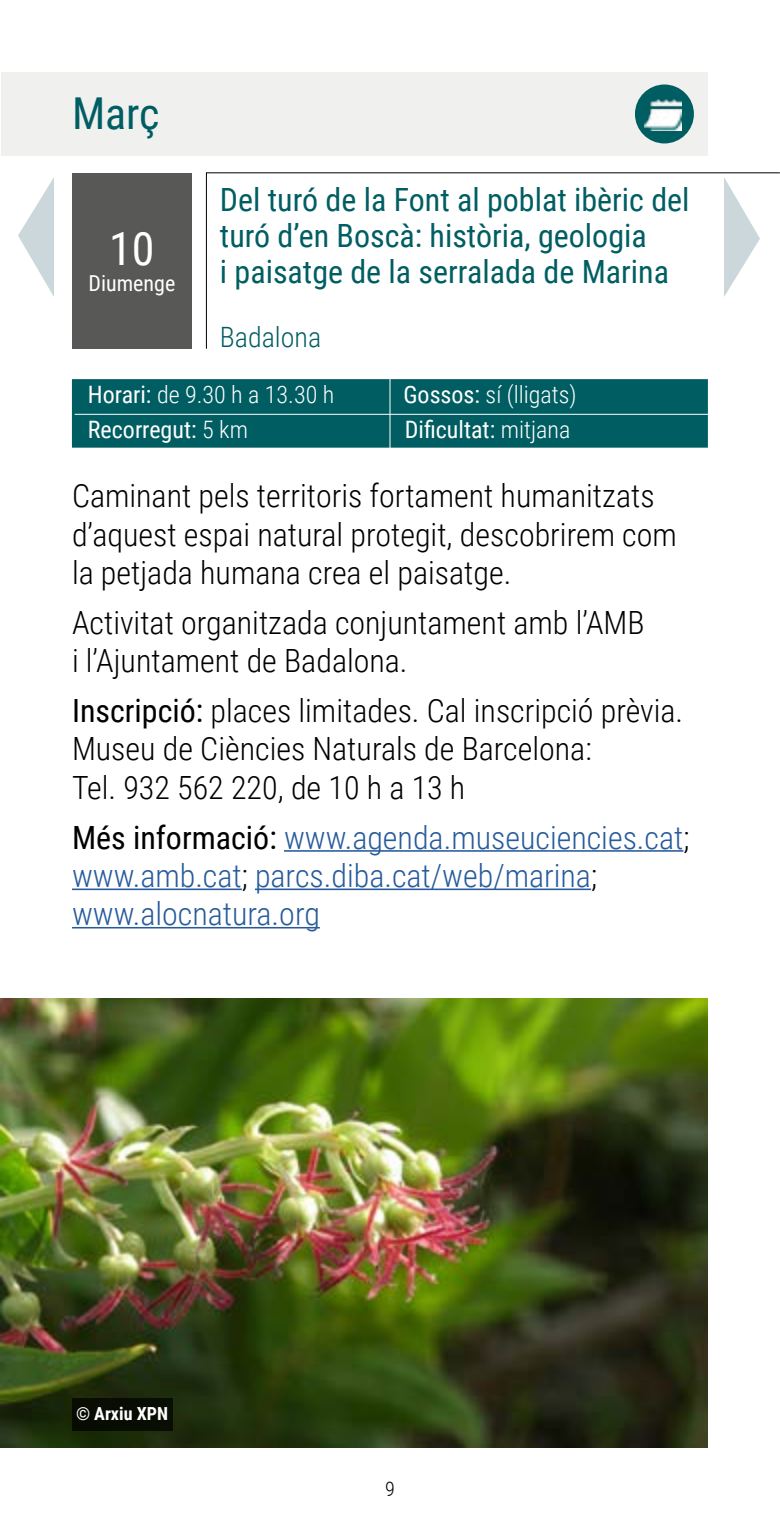
<style>
.page{position:relative;width:780px;height:1520px;background:#fff}
.page>*{position:absolute;margin:0;border:0;box-sizing:border-box;transform-origin:0 0}
.t1{font:46px "Roboto Condensed";color:#fff}
.t2{font:44px "Roboto Condensed";color:#005e63}
.t3{font:300 32px/38.4px "Roboto Condensed";color:#000}
.t4{font:300 32px/38.4px "Roboto Condensed";color:#275b9b}
.t5{font:32px/36px "Roboto Condensed";color:#005e63}
.t6{font:300 28px "Roboto Condensed";color:#005e63}
.t7{font:300 24px "Roboto Condensed";color:#fff}
.t8{font:24px "Roboto Condensed";color:#fff}
.t9{font:22px "Roboto Condensed";color:#fff}
.t10{font:300 20px "Roboto Condensed";color:#000}
.t11{font:700 18px "Roboto Condensed";color:#fff}
.s1{font-weight:400}
.s2{font-weight:300}
.s3{font-weight:400;color:#000}
.s4{color:#000}
</style>
<div class="page">
<div style="left:72px;top:173px;width:120px;height:176px;background:#585856"></div>
<svg style="left:205px;top:172px;width:575px;height:177px"></svg>
<div style="left:70px;top:377px;width:640px;height:73px;background:#005e63;border:2px solid #fff"></div>
<hr style="left:390px;top:377px;width:1px;height:72px;background:#fff">
<hr style="left:75px;top:414px;width:636px;height:1px;background:#fff">
<img style="left:0;top:998px;width:708px;height:450px">
<div style="left:1px;top:72px;width:707px;height:84px;background:#f0f0ef"></div>
<hr style="left:284px;top:850px;width:399px;height:2px;background:#275b9b">
<hr style="left:72px;top:889px;width:170px;height:1px;background:#275b9b">
<hr style="left:255px;top:889px;width:336px;height:1px;background:#275b9b">
<hr style="left:72px;top:927px;width:248px;height:2px;background:#275b9b">
<svg style="left:724px;top:177px;width:36px;height:120px"></svg>
<svg style="left:18px;top:177px;width:36px;height:120px"></svg>
<div style="left:72px;top:1398px;width:100px;height:32px;background:#080d02"></div>
<div style="left:635px;top:85px;width:59px;height:58px;background:#005e63;border-radius:50%"></div>
<img style="left:645px;top:99px;width:36px;height:32px">
<h2 class="t2" style="left:72px;top:83px;width:89px">Març</h2>
<p class="t5" style="left:220px;top:181px;width:471px">Del turó de la Font al poblat ibèric del turó d’en Boscà: història, geologia<br>i paisatge de la serralada de Marina</p>
<p class="t6" style="left:220px;top:318px;width:103px">Badalona</p>
<p class="t7" style="left:88px;top:377px;width:248px"><span class="s1">Horari:</span> de 9.30 h a 13.30 h</p>
<p class="t7" style="left:403px;top:377px;width:175px"><span class="s1">Gossos:</span> sí (lligats)</p>
<p class="t8" style="left:88px;top:413px;width:162px">Recorregut: <span class="s2">5 km</span></p>
<p class="t8" style="left:405px;top:413px;width:167px">Dificultat: <span class="s2">mitjana</span></p>
<h1 class="t1" style="left:109px;top:216px;width:47px">10</h1>
<p class="t9" style="left:88px;top:268px;width:88px">Diumenge</p>
<p class="t3" style="left:72px;top:476px;width:606px">Caminant pels territoris fortament humanitzats d’aquest espai natural protegit, descobrirem com la petjada humana crea el paisatge.</p>
<p class="t3" style="left:72px;top:602px;width:574px">Activitat organitzada conjuntament amb l’AMB i l’Ajuntament de Badalona.</p>
<p class="t3" style="left:72px;top:690px;width:613px"><span class="s1">Inscripció:</span> places limitades. Cal inscripció prèvia.<br>Museu de Ciències Naturals de Barcelona:<br>Tel. 932 562 220, de 10 h a 13 h</p>
<p class="t4" style="left:72px;top:817px;width:619px"><span class="s3">Més informació:</span> www.agenda.museuciencies.cat<span class="s4">; </span>www.amb.cat<span class="s4">;</span> parcs.diba.cat/web/marina<span class="s4">; </span>www.alocnatura.org</p>
<p class="t11" style="left:76px;top:1401px;width:94px"><span class="s1">©</span> Arxiu XPN</p>
<p class="t10" style="left:385px;top:1474px;width:11px">9</p>
</div>
